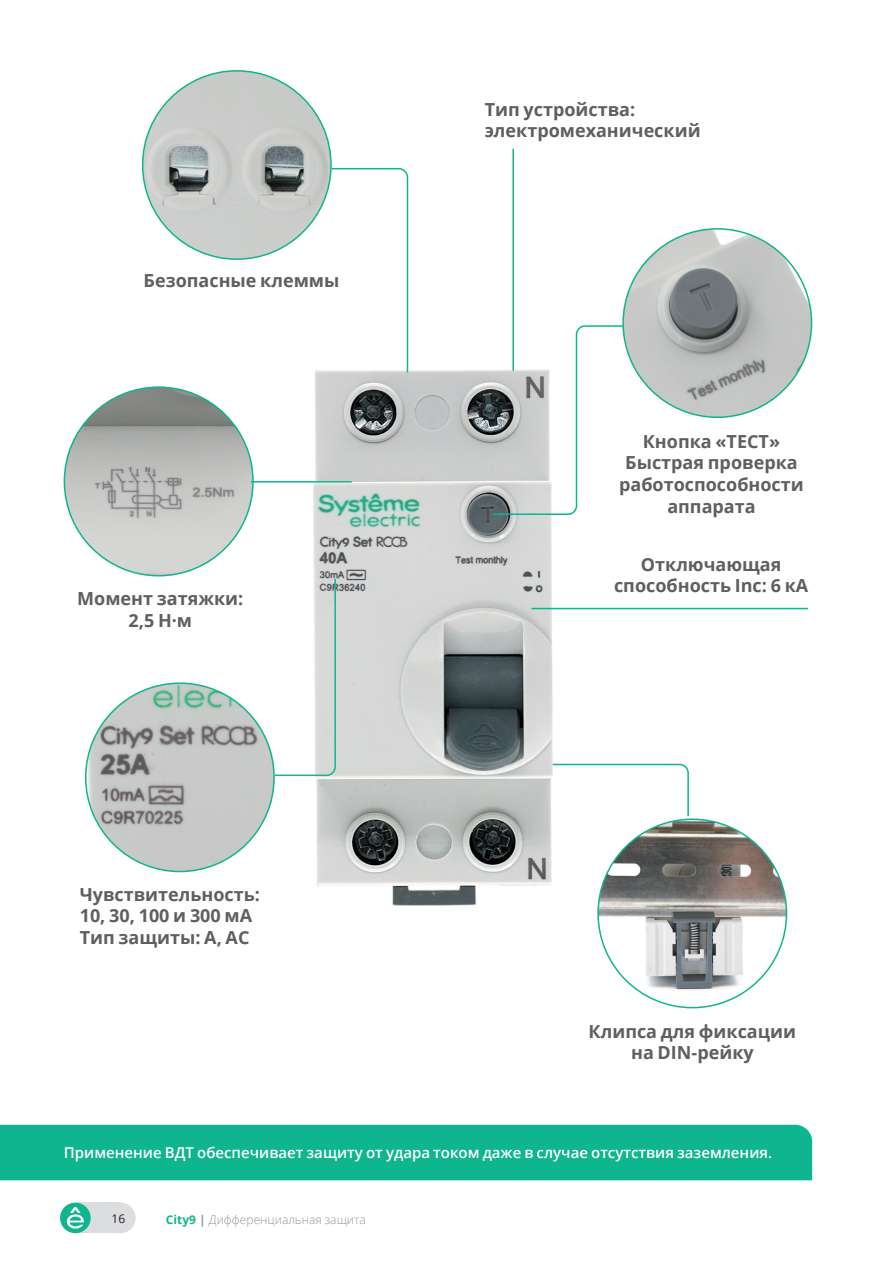
<style>
.page{position:relative;width:893px;height:1263px;background:#fff}
.page>*{position:absolute;margin:0;border:0;box-sizing:border-box;transform-origin:0 0}
.t1{font:700 18px/21.6px "Open Sans";color:#5f5f62;text-align:center}
.t2{font:600 15px "Open Sans";color:#fff}
.t3{font:300 12px "Open Sans";color:#939598}
.t4{font:12px "Open Sans";color:#231f20}
.s1{font-weight:700;color:#0eb58f}
.s2{font-weight:700}
</style>
<div class="page">
<div style="left:77px;top:1202px;width:43px;height:31px;background:#dcdddf"></div>
<div style="left:60px;top:1202px;width:31px;height:31px;background:#0eb58f;border-radius:50%"></div>
<svg style="left:67px;top:1207px;width:17px;height:21px"></svg>
<div style="left:105px;top:1202px;width:31px;height:31px;background:#dcdddf;border-radius:50%"></div>
<div style="left:0;top:1125px;width:812px;height:55px;background:#0eb58f"></div>
<img style="left:313px;top:370px;width:239px;height:535px">
<img style="left:143px;top:71px;width:188px;height:188px;border-radius:94px">
<img style="left:64px;top:387px;width:189px;height:189px;border-radius:94px">
<img style="left:86px;top:683px;width:188px;height:188px;border-radius:94px">
<svg style="left:330px;top:167px;width:79px;height:207px"></svg>
<hr style="left:251px;top:481px;width:101px;height:2px;background:#0eb58f">
<svg style="left:492px;top:325px;width:164px;height:191px"></svg>
<svg style="left:551px;top:763px;width:138px;height:55px"></svg>
<img style="left:623px;top:229px;width:188px;height:188px;border-radius:94px">
<svg style="left:273px;top:577px;width:64px;height:200px"></svg>
<hr style="left:531px;top:608px;width:277px;height:1px;background:#0eb58f">
<hr style="left:512px;top:149px;width:2px;height:222px;background:#0eb58f">
<img style="left:598px;top:821px;width:188px;height:185px">
<p class="t1" style="left:144px;top:269px;width:197px">Безопасные клеммы</p>
<p class="t1" style="left:77px;top:587px;width:167px">Момент затяжки:<br>2,5 Н·м</p>
<p class="t1" style="left:80px;top:883px;width:182px;text-align:left">Чувствительность:<br>10, 30, 100 и 300 мА<br>Тип защиты: A, AC</p>
<p class="t1" style="left:485px;top:98px;width:217px;text-align:left">Тип устройства: электромеханический</p>
<p class="t1" style="left:619px;top:430px;width:186px">Кнопка «ТЕСТ»<br>Быстрая проверка работоспособности аппарата</p>
<p class="t1" style="left:614px;top:553px;width:196px">Отключающая способность Inc: 6 кА</p>
<p class="t1" style="left:589px;top:1020px;width:209px">Клипса для фиксации на DIN-рейку</p>
<p class="t2" style="left:64px;top:1142px;width:710px">Применение ВДТ обеспечивает защиту от удара током даже в случае отсутствия заземления.</p>
<p class="t4" style="left:112px;top:1210px;width:15px">16</p>
<p class="t3" style="left:166px;top:1212px;width:202px"><span class="s1">City9</span> <span class="s2">|</span> Дифференциальная защита</p>
</div>
